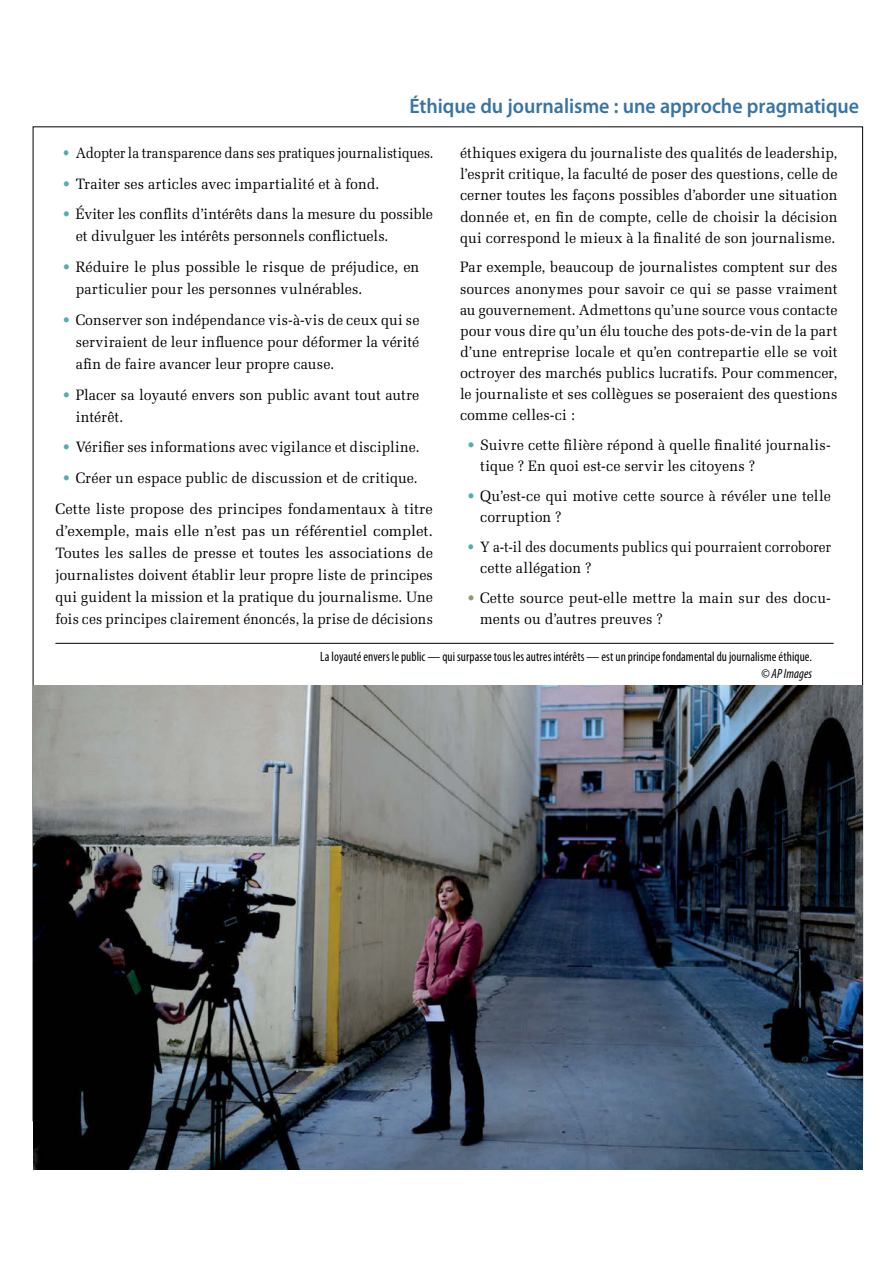
<style>
.page{position:relative;width:893px;height:1263px;background:#fff}
.page>*{position:absolute;margin:0;border:0;box-sizing:border-box;transform-origin:0 0}
.t1{font:600 21px "Myriad Pro";color:#3874a3;scale:.95 1}
.t2{font:15px/21.1px "Melior LT Std";letter-spacing:.005em;color:#000;scale:.95 1}
.t3{font:15px/21.1px "Melior LT Std";letter-spacing:.005em;color:#000;text-align:justify;scale:.94 1}
.t4{font:15px/22px "Melior LT Std";letter-spacing:.005em;color:#000;text-align:justify}
.t5{font:15px/22px "Melior LT Std";letter-spacing:.005em;color:#000;scale:.96 1}
.t6{font:15px/21.1px "Melior LT Std";letter-spacing:.005em;color:#000;scale:.9 1}
.t7{font:15px "Melior LT Std";letter-spacing:.005em;color:#000;scale:.89 1}
.t8{font:condensed 13.5px/17.2px "Myriad Pro";letter-spacing:.01em;color:#000;text-align:right;scale:.95 1}
.s1{color:#53adae}
.s2{color:#939870}
.s3{font-style:italic}
</style>
<div class="page">
<img style="left:34px;top:686px;width:828px;height:483px">
<hr style="left:55px;top:643px;width:778px;height:1px;background:#000">
<h1 class="t1" style="left:409px;top:93px;width:475px">Éthique du journalisme : une approche pragmatique</h1>
<p class="t7" style="left:62px;top:144px;width:419px"><span class="s1">•</span> Adopter la transparence dans ses pratiques journalistiques.</p>
<p class="t2" style="left:62px;top:173px;width:335px"><span class="s1">•</span> Traiter ses articles avec impartialité et à fond.</p>
<p class="t2" style="left:76px;top:203px;width:378px;line-height:22px;text-indent:-13px"><span class="s1">•</span> Éviter les conflits d’intérêts dans la mesure du possible et divulguer les intérêts personnels conflictuels.</p>
<p class="t5" style="left:76px;top:256px;width:359px;text-indent:-14px"><span class="s1">•</span> Réduire le plus possible le risque de préjudice, en particulier pour les personnes vulnérables.</p>
<p class="t2" style="left:76px;top:309px;width:363px;line-height:22px;text-align:justify;text-indent:-14px"><span class="s1">•</span> Conserver son indépendance vis-à-vis de ceux qui se serviraient de leur influence pour déformer la vérité afin de faire avancer leur propre cause.</p>
<p class="t2" style="left:76px;top:383px;width:363px;line-height:22px;text-indent:-13px"><span class="s1">•</span> Placer sa loyauté envers son public avant tout autre intérêt.</p>
<p class="t3" style="left:62px;top:437px;width:382px"><span class="s1">•</span> Vérifier ses informations avec vigilance et discipline.</p>
<p class="t2" style="left:62px;top:467px;width:376px"><span class="s1">•</span> Créer un espace public de discussion et de critique.</p>
<p class="t4" style="left:55px;top:498px;width:379px">Cette liste propose des principes fondamentaux à titre d’exemple, mais elle n’est pas un référentiel complet.<br>Toutes les salles de presse et toutes les associations de journalistes doivent établir leur propre liste de principes qui guident la mission et la pratique du journalisme. Une fois ces principes clairement énoncés, la prise de décisions</p>
<p class="t3" style="left:460px;top:142px;width:403px">éthiques exigera du journaliste des qualités de leadership, l’esprit critique, la faculté de poser des questions, celle de cerner toutes les façons possibles d’aborder une situation donnée et, en fin de compte, celle de choisir la décision qui correspond le mieux à la finalité de son journalisme.</p>
<p class="t2" style="left:460px;top:257px;width:399px;text-align:justify">Par exemple, beaucoup de journalistes comptent sur des sources anonymes pour savoir ce qui se passe vraiment au gouvernement. Admettons qu’une source vous contacte pour vous dire qu’un élu touche des pots-de-vin de la part d’une entreprise locale et qu’en contrepartie elle se voit octroyer des marchés publics lucratifs. Pour commencer, le journaliste et ses collègues se poseraient des questions comme celles-ci :</p>
<p class="t2" style="left:480px;top:435px;width:370px;text-indent:-13px"><span class="s1">•</span> Suivre cette filière répond à quelle finalité journalis&shy;tique ? En quoi est-ce servir les citoyens ?</p>
<p class="t2" style="left:480px;top:485px;width:370px;text-indent:-13px"><span class="s1">•</span> Qu’est-ce qui motive cette source à révéler une telle corruption ?</p>
<p class="t6" style="left:480px;top:536px;width:391px;text-indent:-14px"><span class="s1">•</span> Y a-t-il des documents publics qui pourraient corroborer cette allégation ?</p>
<p class="t2" style="left:480px;top:587px;width:370px;text-indent:-14px"><span class="s2">•</span> Cette source peut-elle mettre la main sur des docu&shy;ments ou d’autres preuves ?</p>
<p class="t8" style="left:320px;top:647px;width:519px">La loyauté envers le public — qui surpasse tous les autres intérêts — est un principe fondamental du journalisme éthique. <span class="s3">© AP Images</span></p>
</div>
